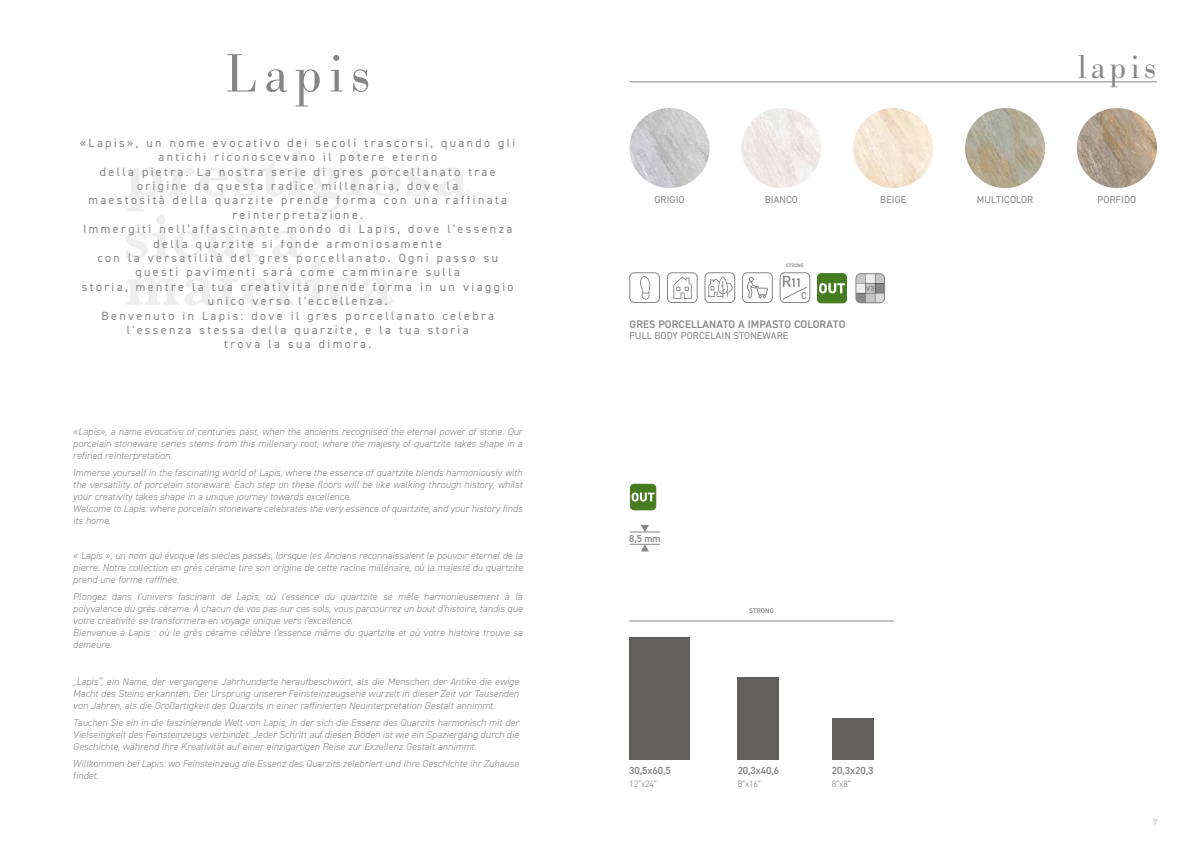
<style>
.page{position:relative;width:1191px;height:842px;background:#fff}
.page>*{position:absolute;margin:0;border:0;box-sizing:border-box;transform-origin:0 0}
.t1{font:300 56px "Bodoni URW";letter-spacing:.12em;color:#878686}
.t2{font:300 34.4px "Bodoni URW";letter-spacing:.12em;color:#878686}
.t3{font:12px/14.4px "DIN2014";letter-spacing:.2em;color:#878686;text-align:center}
.t4{font:600 11px "DIN2014";letter-spacing:.01em;color:#878787}
.t5{font:600 10.4px "DIN2014";letter-spacing:-.01em;color:#878686}
.t6{font:italic 300 10px/12px "DIN2014";color:#878686;text-align:justify}
.t7{font:10px "DIN2014";letter-spacing:.01em;color:#878686}
.t8{font:10px "DIN2014";letter-spacing:.01em;color:#878787}
.t9{font:600 10px "DIN2014";color:#878686}
.t10{font:600 9.9px "DIN2014";color:#878686}
.t11{font:300 9.2px "DIN2014";letter-spacing:-.01em;color:#878686}
.t12{font:300 8px "DIN2014";color:#878686}
.t13{font:700 7.6px "DIN2014";color:#878686}
.t14{font:600 6.9px "DIN2014";letter-spacing:.01em;color:#878787}
.t15{font:600 5px "DIN2014";letter-spacing:.01em;color:#878787}
</style>
<div class="page">
<hr style="left:629px;top:82px;width:528px;height:1px;background:#878686">
<svg style="left:126px;top:150px;width:343px;height:156px"></svg>
<div style="left:630px;top:484px;width:26px;height:26px;background:#457c1f;border-radius:4px"></div>
<div style="left:630px;top:484px;width:26px;height:26px;border:1px solid #457c1f;border-radius:4px"></div>
<div style="left:817px;top:274px;width:29px;height:29px;background:#457c1f;border-radius:4px"></div>
<div style="left:817px;top:273px;width:30px;height:30px;border:1px solid #457c1f;border-radius:4px"></div>
<svg style="left:631px;top:492px;width:23px;height:10px"></svg>
<svg style="left:819px;top:283px;width:26px;height:10px"></svg>
<div style="left:629px;top:638px;width:61px;height:122px;background:#61605f"></div>
<div style="left:737px;top:677px;width:42px;height:83px;background:#61605f"></div>
<div style="left:832px;top:718px;width:41px;height:42px;background:#61605f"></div>
<hr style="left:629px;top:532px;width:31px;height:1px;background:#878686">
<hr style="left:629px;top:544px;width:31px;height:1px;background:#878686">
<svg style="left:641px;top:525px;width:8px;height:7px"></svg>
<svg style="left:641px;top:544px;width:8px;height:7px"></svg>
<hr style="left:629px;top:621px;width:264px;height:1px;background:#878686">
<div style="left:779px;top:272px;width:31px;height:31px;border:1px solid #878686;border-radius:5px"></div>
<svg style="left:782px;top:276px;width:25px;height:24px"></svg>
<svg style="left:640px;top:276px;width:10px;height:23px"></svg>
<div style="left:629px;top:272px;width:31px;height:31px;border:1px solid #878686;border-radius:5px"></div>
<svg style="left:673px;top:276px;width:19px;height:23px"></svg>
<div style="left:667px;top:272px;width:30px;height:31px;border:1px solid #878686;border-radius:5px"></div>
<svg style="left:746px;top:277px;width:22px;height:21px"></svg>
<div style="left:742px;top:272px;width:30px;height:31px;border:1px solid #878686;border-radius:5px"></div>
<div style="left:704px;top:272px;width:31px;height:31px;border:1px solid #878686;border-radius:5px"></div>
<svg style="left:708px;top:277px;width:24px;height:21px"></svg>
<img style="left:629px;top:108px;width:80px;height:80px;border-radius:40px">
<img style="left:741px;top:108px;width:80px;height:80px;border-radius:40px">
<img style="left:853px;top:108px;width:80px;height:80px;border-radius:40px">
<img style="left:965px;top:108px;width:80px;height:80px;border-radius:40px">
<img style="left:1076px;top:108px;width:81px;height:80px;border-radius:40px">
<svg style="left:857px;top:275px;width:26px;height:28px"></svg>
<div style="left:855px;top:273px;width:30px;height:30px;border:1px solid #878686;border-radius:5px"></div>
<h1 class="t1" style="left:225px;top:40px;width:146px">Lapis</h1>
<h2 class="t2" style="left:1078px;top:47px;width:79px">lapis</h2>
<p class="t3" style="left:80px;top:135px;width:437px">«Lapis», un nome evocativo dei secoli trascorsi, quando gli antichi riconoscevano il potere eterno<br>della pietra. La nostra serie di gres porcellanato trae origine da questa radice millenaria, dove la<br>maestosità della quarzite prende forma con una raffinata reinterpretazione.<br>Immergiti nell'affascinante mondo di Lapis, dove l'essenza della quarzite si fonde armoniosamente<br>con la versatilità del gres porcellanato. Ogni passo su questi pavimenti sarà come camminare sulla<br>storia, mentre la tua creatività prende forma in un viaggio unico verso l'eccellenza.<br>Benvenuto in Lapis: dove il gres porcellanato celebra l'essenza stessa della quarzite, e la tua storia<br>trova la sua dimora.</p>
<p class="t6" style="left:73px;top:425px;width:451px">«Lapis», a name evocative of centuries past, when the ancients recognised the eternal power of stone. Our porcelain stoneware series stems from this millenary root, where the majesty of quartzite takes shape in a refined reinterpretation.</p>
<p class="t6" style="left:73px;top:466px;width:451px;text-align:left">Immerse yourself in the fascinating world of Lapis, where the essence of quartzite blends harmoniously with the versatility of porcelain stoneware. Each step on these floors will be like walking through history, whilst your creativity takes shape in a unique journey towards excellence.<br>Welcome to Lapis: where porcelain stoneware celebrates the very essence of quartzite, and your history finds its home.</p>
<p class="t6" style="left:73px;top:550px;width:451px">« Lapis », un nom qui évoque les siècles passés, lorsque les Anciens reconnaissaient le pouvoir éternel de la pierre. Notre collection en grès cérame tire son origine de cette racine millénaire, où la majesté du quartzite prend une forme raffinée.</p>
<p class="t6" style="left:73px;top:591px;width:451px;text-align:left">Plongez dans l'univers fascinant de Lapis, où l'essence du quartzite se mêle harmonieusement à la polyvalence du grès cérame. À chacun de vos pas sur ces sols, vous parcourrez un bout d'histoire, tandis que votre créativité se transformera en voyage unique vers l'excellence.<br>Bienvenue à Lapis : où le grès cérame célèbre l'essence même du quartzite et où votre histoire trouve sa demeure.</p>
<p class="t6" style="left:73px;top:676px;width:447px">„Lapis“, ein Name, der vergangene Jahrhunderte heraufbeschwört, als die Menschen der Antike die ewige Macht des Steins erkannten. Der Ursprung unserer Feinsteinzeugserie wurzelt in dieser Zeit vor Tausenden von Jahren, als die Großartigkeit des Quarzits in einer raffinierten Neuinterpretation Gestalt annimmt.</p>
<p class="t6" style="left:73px;top:717px;width:447px">Tauchen Sie ein in die faszinierende Welt von Lapis, in der sich die Essenz des Quarzits harmonisch mit der Vielseitigkeit des Feinsteinzeugs verbindet. Jeder Schritt auf diesen Böden ist wie ein Spaziergang durch die Geschichte, während Ihre Kreativität auf einer einzigartigen Reise zur Exzellenz Gestalt annimmt.</p>
<p class="t6" style="left:73px;top:757px;width:447px">Willkommen bei Lapis: wo Feinsteinzeug die Essenz des Quarzits zelebriert und Ihre Geschichte ihr Zuhause findet.</p>
<p class="t7" style="left:654px;top:193px;width:32px">GRIGIO</p>
<p class="t7" style="left:765px;top:193px;width:35px">BIANCO</p>
<p class="t7" style="left:880px;top:193px;width:27px">BEIGE</p>
<p class="t7" style="left:977px;top:193px;width:58px">MULTICOLOR</p>
<p class="t7" style="left:1097px;top:193px;width:40px">PORFIDO</p>
<p class="t15" style="left:786px;top:262px;width:20px">STRONG</p>
<p class="t10" style="left:801px;top:289px;width:7px">C</p>
<p class="t4" style="left:629px;top:317px;width:217px">GRES PORCELLANATO A IMPASTO COLORATO</p>
<p class="t8" style="left:629px;top:329px;width:160px">FULL BODY PORCELAIN STONEWARE</p>
<p class="t13" style="left:866px;top:283px;width:10px">V3</p>
<p class="t9" style="left:629px;top:532px;width:33px">8,5 mm</p>
<p class="t5" style="left:629px;top:763px;width:43px">30,5x60,5</p>
<p class="t11" style="left:629px;top:778px;width:29px">12”x24”</p>
<p class="t14" style="left:749px;top:606px;width:26px">STRONG</p>
<p class="t5" style="left:737px;top:763px;width:43px">20,3x40,6</p>
<p class="t11" style="left:737px;top:778px;width:25px">8”x16”</p>
<p class="t5" style="left:832px;top:763px;width:43px">20,3x20,3</p>
<p class="t11" style="left:832px;top:778px;width:20px">8”x8”</p>
<p class="t12" style="left:1153px;top:817px;width:5px">7</p>
</div>
